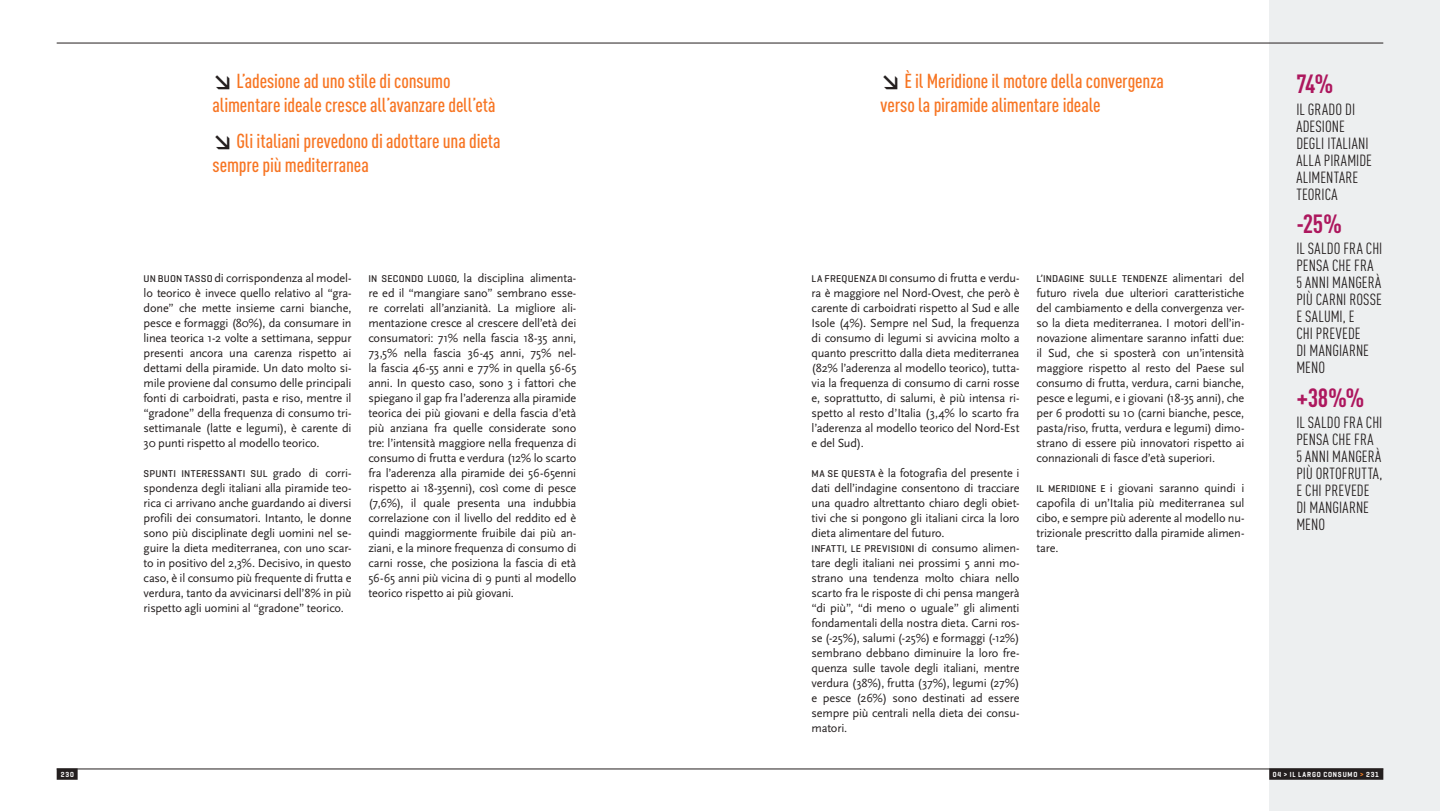
<style>
.page{position:relative;width:1440px;height:811px;background:#fff}
.page>*{position:absolute;margin:0;border:0;box-sizing:border-box;transform-origin:0 0}
.t1{font:700 26px "DIN Cond";color:#ad175e}
.t2{font:500 20px/24px "DIN Cond";letter-spacing:-.005em;color:#f77523}
.t3{font:16px/17px "DIN Cond";letter-spacing:.005em;color:#241f1f}
.t4{font:12.3px/15px "Scala Sans";letter-spacing:-.015em;color:#241f1f;text-align:justify}
.t5{font:500 10px "Geogrotesque";letter-spacing:.025em;color:#241f1f}
.t6{font:600 7.5px "Geogrotesque";letter-spacing:.13em;color:#fff;scale:.9 1}
.s1{font-family:"DIN Pro";font-weight:700;color:#241f1f}
.s2{font-family:"Geogrotesque";font-weight:500;font-size:10px}
.s3{font-family:"Scala Sans";font-weight:400;font-size:12.3px}
.s4{color:#f88226}
</style>
<div class="page">
<div style="left:1270px;top:0;width:170px;height:811px;background:#edeff0"></div>
<div style="left:1269px;top:768px;width:114px;height:11px;background:#241f1f"></div>
<div style="left:57px;top:768px;width:21px;height:11px;background:#241f1f"></div>
<hr style="left:57px;top:43px;width:663px;height:1px;background:#241f1f">
<hr style="left:720px;top:43px;width:663px;height:1px;background:#241f1f">
<hr style="left:57px;top:768px;width:663px;height:1px;background:#241f1f">
<hr style="left:720px;top:768px;width:663px;height:1px;background:#241f1f">
<h2 class="t2" style="left:213px;top:69px;width:285px"><span class="s1">↘</span> L’adesione ad uno stile di consumo alimentare ideale cresce all’avanzare dell’età</h2>
<h2 class="t2" style="left:213px;top:128px;width:290px"><span class="s1">↘</span> Gli italiani prevedono di adottare una dieta sempre più mediterranea</h2>
<p class="t4" style="left:144px;top:270px;width:209px"><span class="s2">UN BUON TASSO</span> di corrispondenza al model&shy;lo teorico è invece quello relativo al “gra&shy;done” che mette insieme carni bianche, pesce e formaggi (80%), da consumare in linea teorica 1-2 volte a settimana, seppur presenti ancora una carenza rispetto ai dettami della piramide. Un dato molto si&shy;mile proviene dal consumo delle principali fonti di carboidrati, pasta e riso, mentre il “gradone” della frequenza di consumo tri&shy;settimanale (latte e legumi), è carente di 30 punti rispetto al modello teorico.</p>
<p class="t5" style="left:144px;top:467px;width:209px">SPUNTI INTERESSANTI SUL <span class="s3">grado di corri-</span></p>
<p class="t4" style="left:144px;top:480px;width:209px">spondenza degli italiani alla piramide teo&shy;rica ci arrivano anche guardando ai diversi profili dei consumatori. Intanto, le donne sono più disciplinate degli uomini nel se&shy;guire la dieta mediterranea, con uno scar&shy;to in positivo del 2,3%. Decisivo, in questo caso, è il consumo più frequente di frutta e verdura, tanto da avvicinarsi dell’8% in più rispetto agli uomini al “gradone” teorico.</p>
<p class="t4" style="left:369px;top:270px;width:209px"><span class="s2">IN SECONDO LUOGO,</span> la disciplina alimenta&shy;re ed il “mangiare sano” sembrano esse&shy;re correlati all’anzianità. La migliore ali&shy;mentazione cresce al crescere dell’età dei consumatori: 71% nella fascia 18-35 anni, 73,5% nella fascia 36-45 anni, 75% nel&shy;la fascia 46-55 anni e 77% in quella 56-65 anni. In questo caso, sono 3 i fattori che spiegano il gap fra l’aderenza alla piramide teorica dei più giovani e della fascia d’età più anziana fra quelle considerate sono tre: l’intensità maggiore nella frequenza di consumo di frutta e verdura (12% lo scarto fra l’aderenza alla piramide dei 56-65enni rispetto ai 18-35enni), così come di pesce (7,6%), il quale presenta una indubbia correlazione con il livello del reddito ed è quindi maggiormente fruibile dai più an&shy;ziani, e la minore frequenza di consumo di carni rosse, che posiziona la fascia di età 56-65 anni più vicina di 9 punti al modello teorico rispetto ai più giovani.</p>
<h2 class="t2" style="left:881px;top:69px;width:285px"><span class="s1">↘</span> È il Meridione il motore della convergenza verso la piramide alimentare ideale</h2>
<p class="t4" style="left:812px;top:270px;width:209px"><span class="s2">LA FREQUENZA DI</span> consumo di frutta e verdu&shy;ra è maggiore nel Nord-Ovest, che però è carente di carboidrati rispetto al Sud e alle Isole (4%). Sempre nel Sud, la frequenza di consumo di legumi si avvicina molto a quanto prescritto dalla dieta mediterranea (82% l’aderenza al modello teorico), tutta&shy;via la frequenza di consumo di carni rosse e, soprattutto, di salumi, è più intensa ri&shy;spetto al resto d’Italia (3,4% lo scarto fra l’aderenza al modello teorico del Nord-Est e del Sud).</p>
<p class="t4" style="left:812px;top:465px;width:209px"><span class="s2">MA SE QUESTA</span> è la fotografia del presente i dati dell’indagine consentono di tracciare una quadro altrettanto chiaro degli obiet&shy;tivi che si pongono gli italiani circa la loro dieta alimentare del futuro.</p>
<p class="t5" style="left:812px;top:542px;width:209px">INFATTI, LE PREVISIONI <span class="s3">di consumo alimen-</span></p>
<p class="t4" style="left:812px;top:555px;width:209px">tare degli italiani nei prossimi 5 anni mo&shy;strano una tendenza molto chiara nello scarto fra le risposte di chi pensa mangerà “di più”, “di meno o uguale” gli alimenti fondamentali della nostra dieta. Carni ros&shy;se (-25%), salumi (-25%) e formaggi (-12%) sembrano debbano diminuire la loro fre&shy;quenza sulle tavole degli italiani, mentre verdura (38%), frutta (37%), legumi (27%) e pesce (26%) sono destinati ad essere sempre più centrali nella dieta dei consu&shy;matori.</p>
<p class="t5" style="left:1037px;top:272px;width:209px">L’INDAGINE SULLE TENDENZE <span class="s3">alimentari del</span></p>
<p class="t4" style="left:1037px;top:285px;width:209px">futuro rivela due ulteriori caratteristiche del cambiamento e della convergenza ver&shy;so la dieta mediterranea. I motori dell’in&shy;novazione alimentare saranno infatti due: il Sud, che si sposterà con un’intensità maggiore rispetto al resto del Paese sul consumo di frutta, verdura, carni bianche, pesce e legumi, e i giovani (18-35 anni), che per 6 prodotti su 10 (carni bianche, pesce, pasta/riso, frutta, verdura e legumi) dimo&shy;strano di essere più innovatori rispetto ai connazionali di fasce d’età superiori.</p>
<p class="t4" style="left:1037px;top:480px;width:209px"><span class="s2">IL MERIDIONE E</span> i giovani saranno quindi i capofila di un’Italia più mediterranea sul cibo, e sempre più aderente al modello nu&shy;trizionale prescritto dalla piramide alimen&shy;tare.</p>
<h1 class="t1" style="left:1296px;top:68px;width:39px">74%</h1>
<h3 class="t3" style="left:1296px;top:100px;width:77px">IL GRADO DI<br>ADESIONE<br>DEGLI ITALIANI<br>ALLA PIRAMIDE<br>ALIMENTARE<br>TEORICA</h3>
<h1 class="t1" style="left:1296px;top:208px;width:47px">-25%</h1>
<h3 class="t3" style="left:1296px;top:240px;width:88px">IL SALDO FRA CHI<br>PENSA CHE FRA<br>5 ANNI MANGERÀ<br>PIÙ CARNI ROSSE<br>E SALUMI, E<br>CHI PREVEDE<br>DI MANGIARNE<br>MENO</h3>
<h1 class="t1" style="left:1296px;top:382px;width:70px">+38%%</h1>
<h3 class="t3" style="left:1296px;top:414px;width:88px">IL SALDO FRA CHI<br>PENSA CHE FRA<br>5 ANNI MANGERÀ<br>PIÙ ORTOFRUTTA,<br>E CHI PREVEDE<br>DI MANGIARNE<br>MENO</h3>
<p class="t6" style="left:61px;top:769px;width:16px">230</p>
<p class="t6" style="left:1273px;top:769px;width:39px">04 &gt; IL LARGO</p>
<p class="t6" style="left:1323px;top:769px;width:7px">CONSUMO</p>
<p class="t6" style="left:1360px;top:769px;width:23px"><span class="s4">&gt;</span> 231</p>
</div>
